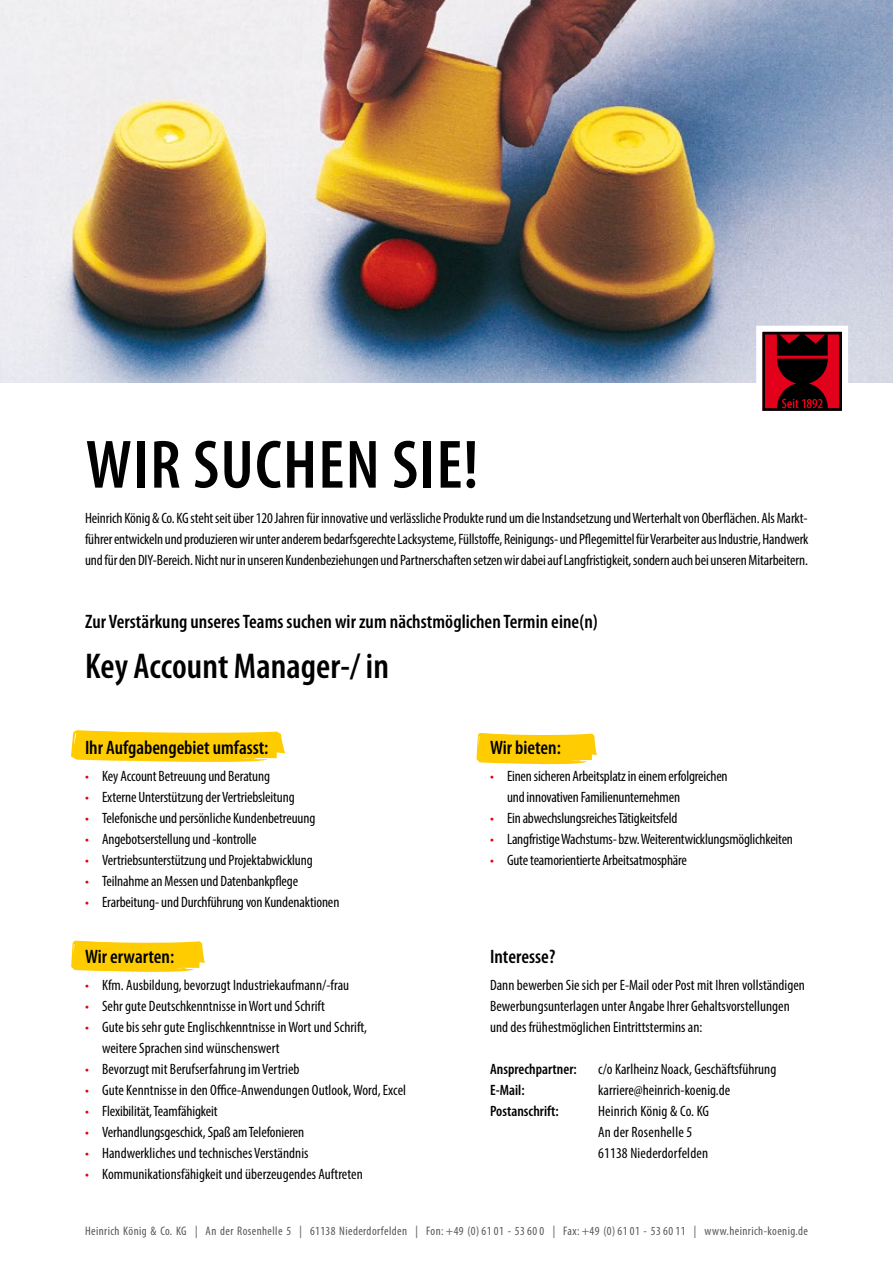
<style>
.page{position:relative;width:893px;height:1263px;background:#fff}
.page>*{position:absolute;margin:0;border:0;box-sizing:border-box;transform-origin:0 0}
.t1{font:600 condensed 69px "Myriad Pro";letter-spacing:.02em;color:#000}
.t2{font:600 condensed 36px "Myriad Pro";letter-spacing:.005em;color:#000}
.t3{font:600 condensed 19.5px "Myriad Pro";letter-spacing:.005em;color:#000}
.t4{font:condensed 15px/21px "Myriad Pro";letter-spacing:-.005em;color:#000}
.t5{font:condensed 15px/21px "Myriad Pro";letter-spacing:.015em;color:#000}
.t6{font:600 condensed 15px "Myriad Pro";letter-spacing:.005em;color:#000}
.t7{font:condensed 12.3px "Myriad Pro";letter-spacing:.035em;color:#58585a}
.s1{color:#e2001a}
.s2{font-style:italic;font-stretch:normal}
</style>
<div class="page">
<svg style="left:71px;top:940px;width:134px;height:32px;background:#fed220"></svg>
<img style="left:0;top:0;width:893px;height:383px">
<svg style="left:753px;top:323px;width:98px;height:88px"></svg>
<svg style="left:71px;top:730px;width:214px;height:32px;background:#fed21f"></svg>
<svg style="left:476px;top:733px;width:121px;height:31px;background:#fed11a"></svg>
<h1 class="t1" style="left:86px;top:427px;width:394px">WIR SUCHEN SIE!</h1>
<p class="t4" style="left:85px;top:507px;width:725px;text-align:justify">Heinrich König &amp; Co. KG steht seit über 120 Jahren für innovative und verlässliche Produkte rund um die Instandsetzung und Werterhalt von Oberflächen. Als Markt&shy;führer entwickeln und produzieren wir unter anderem bedarfsgerechte Lacksysteme, Füllstoffe, Reinigungs- und Pflegemittel für Verarbeiter aus Industrie, Handwerk und für den DIY-Bereich. Nicht nur in unseren Kundenbeziehungen und Partnerschaften setzen wir dabei auf Langfristigkeit, sondern auch bei unseren Mitarbeitern.</p>
<h3 class="t3" style="left:85px;top:610px;width:514px">Zur Verstärkung unseres Teams suchen wir zum nächstmöglichen Termin eine(n)</h3>
<h2 class="t2" style="left:85px;top:646px;width:305px">Key Account Manager-/ in</h2>
<h3 class="t3" style="left:85px;top:736px;width:185px">Ihr Aufgabengebiet umfasst:</h3>
<p class="t4" style="left:85px;top:765px;width:187px"><span class="s1">•</span> Key Account Betreuung und Beratung</p>
<p class="t4" style="left:85px;top:786px;width:211px"><span class="s1">•</span> Externe Unterstützung der Vertriebsleitung</p>
<p class="t4" style="left:85px;top:807px;width:232px"><span class="s1">•</span> Telefonische und persönliche Kundenbetreuung</p>
<p class="t4" style="left:85px;top:828px;width:173px"><span class="s1">•</span> Angebotserstellung und -kontrolle</p>
<p class="t4" style="left:85px;top:849px;width:229px"><span class="s1">•</span> Vertriebsunterstützung und Projektabwicklung</p>
<p class="t4" style="left:85px;top:870px;width:215px"><span class="s1">•</span> Teilnahme an Messen und Datenbankpflege</p>
<p class="t4" style="left:85px;top:891px;width:256px"><span class="s1">•</span> Erarbeitung- und Durchführung von Kundenaktionen</p>
<h3 class="t3" style="left:85px;top:945px;width:91px">Wir erwarten:</h3>
<p class="t4" style="left:85px;top:974px;width:266px"><span class="s1">•</span> Kfm. Ausbildung, bevorzugt Industriekaufmann/-frau</p>
<p class="t4" style="left:85px;top:995px;width:241px"><span class="s1">•</span> Sehr gute Deutschkenntnisse in Wort und Schrift</p>
<p class="t4" style="left:102px;top:1016px;width:267px;text-indent:-17px"><span class="s1">•</span> Gute bis sehr gute Englischkenntnisse in Wort und Schrift, weitere Sprachen sind wünschenswert</p>
<p class="t4" style="left:85px;top:1058px;width:216px"><span class="s1">•</span> Bevorzugt mit Berufserfahrung im Vertrieb</p>
<p class="t4" style="left:85px;top:1079px;width:323px"><span class="s1">•</span> Gute Kenntnisse in den Office-Anwendungen Outlook, Word, Excel</p>
<p class="t4" style="left:85px;top:1100px;width:134px"><span class="s1">•</span> Flexibilität, Teamfähigkeit</p>
<p class="t4" style="left:85px;top:1121px;width:221px"><span class="s1">•</span> Verhandlungsgeschick, Spaß am Telefonieren</p>
<p class="t4" style="left:85px;top:1142px;width:225px"><span class="s1">•</span> Handwerkliches und technisches Verständnis</p>
<p class="t4" style="left:85px;top:1163px;width:279px"><span class="s1">•</span> Kommunikationsfähigkeit und überzeugendes Auftreten</p>
<h3 class="t3" style="left:490px;top:737px;width:72px">Wir bieten:</h3>
<p class="t4" style="left:507px;top:765px;width:222px;text-indent:-17px"><span class="s1">•</span> Einen sicheren Arbeitsplatz in einem erfolgreichen und innovativen Familienunternehmen</p>
<p class="t4" style="left:490px;top:807px;width:189px"><span class="s1">•</span> Ein abwechslungsreiches Tätigkeitsfeld</p>
<p class="t4" style="left:490px;top:828px;width:304px"><span class="s1">•</span> Langfristige Wachstums- bzw. Weiterentwicklungsmöglichkeiten</p>
<p class="t4" style="left:490px;top:849px;width:198px"><span class="s1">•</span> Gute teamorientierte Arbeitsatmosphäre</p>
<h3 class="t3" style="left:490px;top:945px;width:67px">Interesse?</h3>
<p class="t4" style="left:490px;top:974px;width:316px">Dann bewerben Sie sich per E-Mail oder Post mit Ihren vollständigen<br>Bewerbungsunterlagen unter Angabe Ihrer Gehaltsvorstellungen und des frühestmöglichen Eintrittstermins an:</p>
<p class="t6" style="left:490px;top:1060px;width:88px">Ansprechpartner:</p>
<p class="t4" style="left:598px;top:1058px;width:180px">c/o Karlheinz Noack, Geschäftsführung</p>
<p class="t6" style="left:490px;top:1081px;width:36px">E-Mail:</p>
<p class="t4" style="left:598px;top:1079px;width:134px">karriere@heinrich-koenig.de</p>
<p class="t6" style="left:490px;top:1102px;width:70px">Postanschrift:</p>
<p class="t5" style="left:598px;top:1100px;width:113px">Heinrich König &amp; Co. KG<br>An der Rosenhelle 5<br>61138 Niederdorfelden</p>
<p class="t7" style="left:85px;top:1223px;width:725px">Heinrich König &amp; Co. KG <span class="s2">|</span> An der Rosenhelle 5 <span class="s2">|</span> 61138 Niederdorfelden <span class="s2">|</span> Fon: +49 (0) 61 01 - 53 60 0 <span class="s2">|</span> Fax: +49 (0) 61 01 - 53 60 11 <span class="s2">|</span> www.heinrich-koenig.de</p>
</div>
